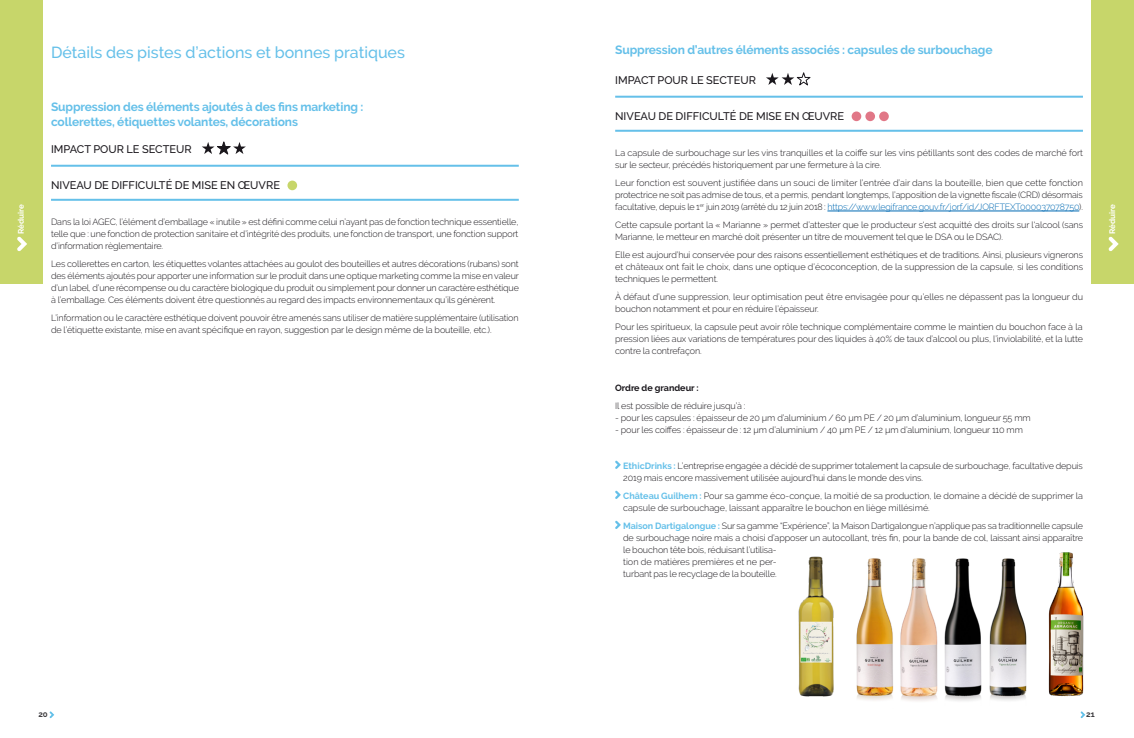
<style>
.page{position:relative;width:1134px;height:738px;background:#fff}
.page>*{position:absolute;margin:0;border:0;box-sizing:border-box;transform-origin:0 0}
.t1{font:500 16px "Raleway";color:#65c0e9}
.t2{font:700 12px/15px "Raleway";letter-spacing:-.01em;color:#65c0e9}
.t3{font:500 11px "Raleway";color:#1a171c}
.t4{font:300 9px/12px "Raleway";letter-spacing:-.01em;color:#1a171c}
.t5{font:700 9px "Raleway";color:#1a171c}
.t6{font:700 8px "Raleway";color:#fff}
.t7{font:700 8px "Raleway";color:#3e3d40}
.s1{color:#006ab3}
.s2{font-weight:700;color:#65c0e9}
</style>
<div class="page">
<div style="left:1091px;top:0;width:43px;height:283px;background:#c7d66a"></div>
<div style="left:0;top:0;width:43px;height:283px;background:#c7d66a"></div>
<svg style="left:1108px;top:236px;width:11px;height:15px"></svg>
<svg style="left:17px;top:236px;width:10px;height:15px"></svg>
<svg style="left:202px;top:141px;width:44px;height:14px"></svg>
<div style="left:287px;top:180px;width:10px;height:10px;background:#c7d66a;border-radius:50%"></div>
<hr style="left:827px;top:210px;width:252px;height:1px;background:#006ab3">
<svg style="left:766px;top:72px;width:45px;height:14px"></svg>
<div style="left:852px;top:111px;width:9px;height:10px;background:#e17787;border-radius:50%"></div>
<div style="left:865px;top:111px;width:10px;height:10px;background:#e17787;border-radius:50%"></div>
<div style="left:879px;top:111px;width:10px;height:10px;background:#e17787;border-radius:50%"></div>
<svg style="left:615px;top:460px;width:6px;height:8px"></svg>
<svg style="left:615px;top:490px;width:6px;height:8px"></svg>
<svg style="left:615px;top:520px;width:6px;height:8px"></svg>
<hr style="left:51px;top:165px;width:468px;height:2px;background:#65c0e9">
<hr style="left:615px;top:96px;width:468px;height:2px;background:#65c0e9">
<hr style="left:51px;top:199px;width:468px;height:2px;background:#65c0e9">
<hr style="left:615px;top:130px;width:468px;height:2px;background:#65c0e9">
<img style="left:798px;top:556px;width:36px;height:141px">
<img style="left:1048px;top:552px;width:36px;height:144px">
<img style="left:856px;top:558px;width:171px;height:143px">
<svg style="left:1080px;top:711px;width:5px;height:6px"></svg>
<svg style="left:50px;top:711px;width:4px;height:6px"></svg>
<h1 class="t1" style="left:51px;top:43px;width:355px">Détails des pistes d’actions et bonnes pratiques</h1>
<h2 class="t2" style="left:615px;top:42px;width:379px">Suppression d’autres éléments associés : capsules de surbouchage</h2>
<p class="t3" style="left:615px;top:74px;width:142px">IMPACT POUR LE SECTEUR</p>
<p class="t3" style="left:615px;top:110px;width:230px">NIVEAU DE DIFFICULTÉ DE MISE EN ŒUVRE</p>
<p class="t4" style="left:615px;top:147px;width:469px">La capsule de surbouchage sur les vins tranquilles et la coiffe sur les vins pétillants sont des codes de marché fort sur le secteur, précédés historiquement par une fermeture à la cire.</p>
<p class="t4" style="left:615px;top:177px;width:469px;text-align:justify">Leur fonction est souvent justifiée dans un souci de limiter l’entrée d’air dans la bouteille, bien que cette fonction protectrice ne soit pas admise de tous, et a permis, pendant longtemps, l’apposition de la vignette fiscale (CRD) désormais facultative, depuis le 1<sup>er</sup> juin 2019 (arrêté du 12 juin 2018 : <span class="s1">https://www.legifrance.gouv.fr/jorf/id/JORFTEXT000037078750</span>).</p>
<p class="t4" style="left:615px;top:219px;width:469px">Cette capsule portant la « Marianne » permet d’attester que le producteur s'est acquitté des droits sur l'alcool (sans<br>Marianne, le metteur en marché doit présenter un titre de mouvement tel que le DSA ou le DSAC).</p>
<p class="t4" style="left:615px;top:249px;width:469px;text-align:justify">Elle est aujourd’hui conservée pour des raisons essentiellement esthétiques et de traditions. Ainsi, plusieurs vignerons et châteaux ont fait le choix, dans une optique d’écoconception, de la suppression de la capsule, si les conditions techniques le permettent.</p>
<p class="t4" style="left:615px;top:291px;width:469px">À défaut d’une suppression, leur optimisation peut être envisagée pour qu’elles ne dépassent pas la longueur du bouchon notamment et pour en réduire l’épaisseur.</p>
<p class="t4" style="left:615px;top:321px;width:469px;text-align:justify">Pour les spiritueux, la capsule peut avoir rôle technique complémentaire comme le maintien du bouchon face à la pression liées aux variations de températures pour des liquides à 40% de taux d’alcool ou plus, l’inviolabilité, et la lutte contre la contrefaçon.</p>
<p class="t5" style="left:615px;top:382px;width:85px">Ordre de grandeur :</p>
<p class="t4" style="left:615px;top:399px;width:132px">Il est possible de réduire jusqu’à :</p>
<p class="t4" style="left:615px;top:411px;width:417px">- pour les capsules : épaisseur de 20 µm d’aluminium / 60 µm PE / 20 µm d’aluminium, longueur 55 mm</p>
<p class="t4" style="left:615px;top:423px;width:409px">- pour les coiffes : épaisseur de : 12 µm d’aluminium / 40 µm PE / 12 µm d’aluminium, longueur 110 mm</p>
<p class="t4" style="left:623px;top:459px;width:461px"><span class="s2">EthicDrinks :</span> L’entreprise engagée a décidé de supprimer totalement la capsule de surbouchage, facultative depuis<br>2019 mais encore massivement utilisée aujourd’hui dans le monde des vins.</p>
<p class="t4" style="left:623px;top:489px;width:461px"><span class="s2">Château Guilhem :</span> Pour sa gamme éco-conçue, la moitié de sa production, le domaine a décidé de supprimer la capsule de surbouchage, laissant apparaître le bouchon en liège millésimé.</p>
<p class="t4" style="left:623px;top:519px;width:461px"><span class="s2">Maison Dartigalongue :</span> Sur sa gamme “Expérience”, la Maison Dartigalongue n’applique pas sa traditionnelle capsule de surbouchage noire mais a choisi d’apposer un autocollant, très fin, pour la bande de col, laissant ainsi apparaître le bouchon tête bois, réduisant l’utilisa-<br>tion de matières premières et ne per-<br>turbant pas le recyclage de la bouteille.</p>
<h2 class="t2" style="left:51px;top:99px;width:314px">Suppression des éléments ajoutés à des fins marketing : collerettes, étiquettes volantes, décorations</h2>
<p class="t3" style="left:51px;top:143px;width:142px">IMPACT POUR LE SECTEUR</p>
<p class="t3" style="left:51px;top:179px;width:230px">NIVEAU DE DIFFICULTÉ DE MISE EN ŒUVRE</p>
<p class="t4" style="left:51px;top:216px;width:469px;text-align:justify">Dans la loi AGEC, l’élément d’emballage « inutile » est défini comme celui n’ayant pas de fonction technique essentielle, telle que : une fonction de protection sanitaire et d’intégrité des produits, une fonction de transport, une fonction support d’information règlementaire.</p>
<p class="t4" style="left:51px;top:258px;width:469px;text-align:justify">Les collerettes en carton, les étiquettes volantes attachées au goulot des bouteilles et autres décorations (rubans) sont des éléments ajoutés pour apporter une information sur le produit dans une optique marketing comme la mise en valeur d’un label, d’une récompense ou du caractère biologique du produit ou simplement pour donner un caractère esthétique à l’emballage. Ces éléments doivent être questionnés au regard des impacts environnementaux qu’ils génèrent.</p>
<p class="t4" style="left:51px;top:312px;width:469px">L’information ou le caractère esthétique doivent pouvoir être amenés sans utiliser de matière supplémentaire (utilisation de l’étiquette existante, mise en avant spécifique en rayon, suggestion par le design même de la bouteille, etc.).</p>
<p class="t6" style="left:16px;top:234px;width:31px;rotate:-90deg">Réduire</p>
<p class="t6" style="left:1108px;top:234px;width:31px;rotate:-90deg">Réduire</p>
<p class="t7" style="left:38px;top:709px;width:11px">20</p>
<p class="t7" style="left:1086px;top:709px;width:10px">21</p>
</div>
